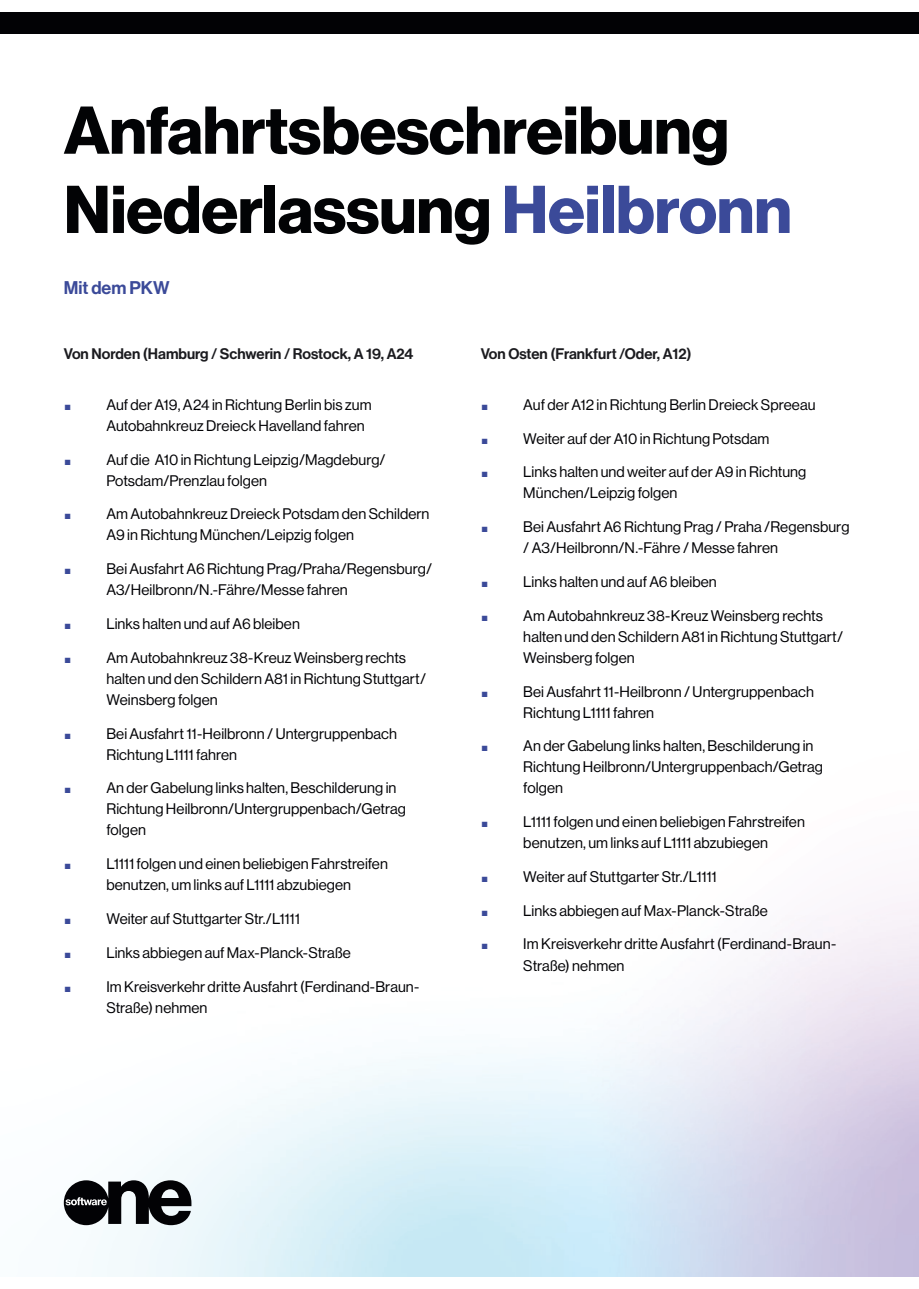
<style>
.page{position:relative;width:919px;height:1289px;background:#fff}
.page>*{position:absolute;margin:0;border:0;box-sizing:border-box;transform-origin:0 0}
.Headline_-_Red__28_36{font:700 66px "Haas Grot Disp 75";letter-spacing:-.005em;color:#020305}
.t1{font:500 36px "Haas Grot Disp 65";color:#3b4a99}
.Headline_-_Red__28_36-2{font:500 18px "Haas Grot Disp 65";color:#3b4a99}
.t2{font:15px/21px "Haas Grot Disp 55 Roman";letter-spacing:.005em;color:#020205}
.Body_Text{font:500 15px "Haas Grot Disp 65";color:#1b1b1f}
.s1{color:#3b4a99}
</style>
<div class="page">
<svg style="left:64px;top:1180px;width:127px;height:45px"></svg>
<div style="left:0;top:13px;width:918px;height:21px;background:#020205"></div>
<p class="Headline_-_Red__28_36" style="left:64px;top:92px;width:666px">Anfahrtsbeschreibung</p>
<p class="Headline_-_Red__28_36" style="left:64px;top:171px;width:729px">Niederlassung <span class="s1">Heilbronn</span></p>
<p class="Headline_-_Red__28_36-2" style="left:64px;top:277px;width:107px">Mit dem PKW</p>
<p class="Body_Text" style="left:64px;top:345px;width:351px">Von Norden (Hamburg / Schwerin / Rostock, A 19, A24</p>
<p class="t1" style="left:64px;top:376px;width:9px">.</p>
<p class="t2" style="left:106px;top:394px;width:267px">Auf der A19, A24 in Richtung Berlin bis zum<br>Autobahnkreuz Dreieck Havelland fahren</p>
<p class="t1" style="left:64px;top:431px;width:9px">.</p>
<p class="t2" style="left:106px;top:449px;width:281px">Auf die A10 in Richtung Leipzig/Magdeburg/<br>Potsdam/Prenzlau folgen</p>
<p class="t1" style="left:64px;top:486px;width:9px">.</p>
<p class="t2" style="left:106px;top:504px;width:325px">Am Autobahnkreuz Dreieck Potsdam den Schildern<br>A9 in Richtung München/Leipzig folgen</p>
<p class="t1" style="left:64px;top:540px;width:9px">.</p>
<p class="t2" style="left:106px;top:558px;width:327px">Bei Ausfahrt A6 Richtung Prag/Praha/Regensburg/<br>A3/Heilbronn/N.-Fähre/Messe fahren</p>
<p class="t1" style="left:64px;top:595px;width:9px">.</p>
<p class="t2" style="left:106px;top:613px;width:195px">Links halten und auf A6 bleiben</p>
<p class="t1" style="left:64px;top:629px;width:9px">.</p>
<p class="t2" style="left:106px;top:647px;width:321px">Am Autobahnkreuz 38-Kreuz Weinsberg rechts halten und den Schildern A81 in Richtung Stuttgart/<br>Weinsberg folgen</p>
<p class="t1" style="left:64px;top:705px;width:9px">.</p>
<p class="t2" style="left:106px;top:723px;width:292px">Bei Ausfahrt 11-Heilbronn / Untergruppenbach<br>Richtung L1111 fahren</p>
<p class="t1" style="left:64px;top:760px;width:9px">.</p>
<p class="t2" style="left:106px;top:777px;width:301px">An der Gabelung links halten, Beschilderung in<br>Richtung Heilbronn/Untergruppenbach/Getrag folgen</p>
<p class="t1" style="left:64px;top:835px;width:9px">.</p>
<p class="t2" style="left:106px;top:853px;width:283px">L1111 folgen und einen beliebigen Fahrstreifen benutzen, um links auf L1111 abzubiegen</p>
<p class="t1" style="left:64px;top:890px;width:9px">.</p>
<p class="t2" style="left:106px;top:908px;width:195px">Weiter auf Stuttgarter Str./L1111</p>
<p class="t1" style="left:64px;top:924px;width:9px">.</p>
<p class="t2" style="left:106px;top:942px;width:246px">Links abbiegen auf Max-Planck-Straße</p>
<p class="t1" style="left:64px;top:958px;width:9px">.</p>
<p class="t2" style="left:106px;top:975px;width:314px">Im Kreisverkehr dritte Ausfahrt (Ferdinand-Braun-<br>Straße) nehmen</p>
<p class="Body_Text" style="left:480px;top:345px;width:212px">Von Osten (Frankfurt /Oder, A12)</p>
<p class="t1" style="left:480px;top:376px;width:9px">.</p>
<p class="t2" style="left:523px;top:394px;width:294px">Auf der A12 in Richtung Berlin Dreieck Spreeau</p>
<p class="t1" style="left:480px;top:410px;width:9px">.</p>
<p class="t2" style="left:523px;top:428px;width:248px">Weiter auf der A10 in Richtung Potsdam</p>
<p class="t1" style="left:480px;top:444px;width:9px">.</p>
<p class="t2" style="left:523px;top:462px;width:284px">Links halten und weiter auf der A9 in Richtung<br>München/Leipzig folgen</p>
<p class="t1" style="left:480px;top:498px;width:9px">.</p>
<p class="t2" style="left:523px;top:516px;width:327px">Bei Ausfahrt A6 Richtung Prag / Praha /Regensburg / A3/Heilbronn/N.-Fähre / Messe fahren</p>
<p class="t1" style="left:480px;top:553px;width:9px">.</p>
<p class="t2" style="left:523px;top:571px;width:195px">Links halten und auf A6 bleiben</p>
<p class="t1" style="left:480px;top:587px;width:9px">.</p>
<p class="t2" style="left:523px;top:605px;width:321px">Am Autobahnkreuz 38-Kreuz Weinsberg rechts halten und den Schildern A81 in Richtung Stuttgart/<br>Weinsberg folgen</p>
<p class="t1" style="left:480px;top:663px;width:9px">.</p>
<p class="t2" style="left:523px;top:681px;width:292px">Bei Ausfahrt 11-Heilbronn / Untergruppenbach<br>Richtung L1111 fahren</p>
<p class="t1" style="left:480px;top:718px;width:9px">.</p>
<p class="t2" style="left:523px;top:735px;width:301px">An der Gabelung links halten, Beschilderung in<br>Richtung Heilbronn/Untergruppenbach/Getrag folgen</p>
<p class="t1" style="left:480px;top:793px;width:9px">.</p>
<p class="t2" style="left:523px;top:811px;width:283px">L1111 folgen und einen beliebigen Fahrstreifen benutzen, um links auf L1111 abzubiegen</p>
<p class="t1" style="left:480px;top:848px;width:9px">.</p>
<p class="t2" style="left:523px;top:866px;width:195px">Weiter auf Stuttgarter Str./L1111</p>
<p class="t1" style="left:480px;top:882px;width:9px">.</p>
<p class="t2" style="left:523px;top:900px;width:246px">Links abbiegen auf Max-Planck-Straße</p>
<p class="t1" style="left:480px;top:916px;width:9px">.</p>
<p class="t2" style="left:523px;top:933px;width:314px">Im Kreisverkehr dritte Ausfahrt (Ferdinand-Braun-<br>Straße) nehmen</p>
</div>
